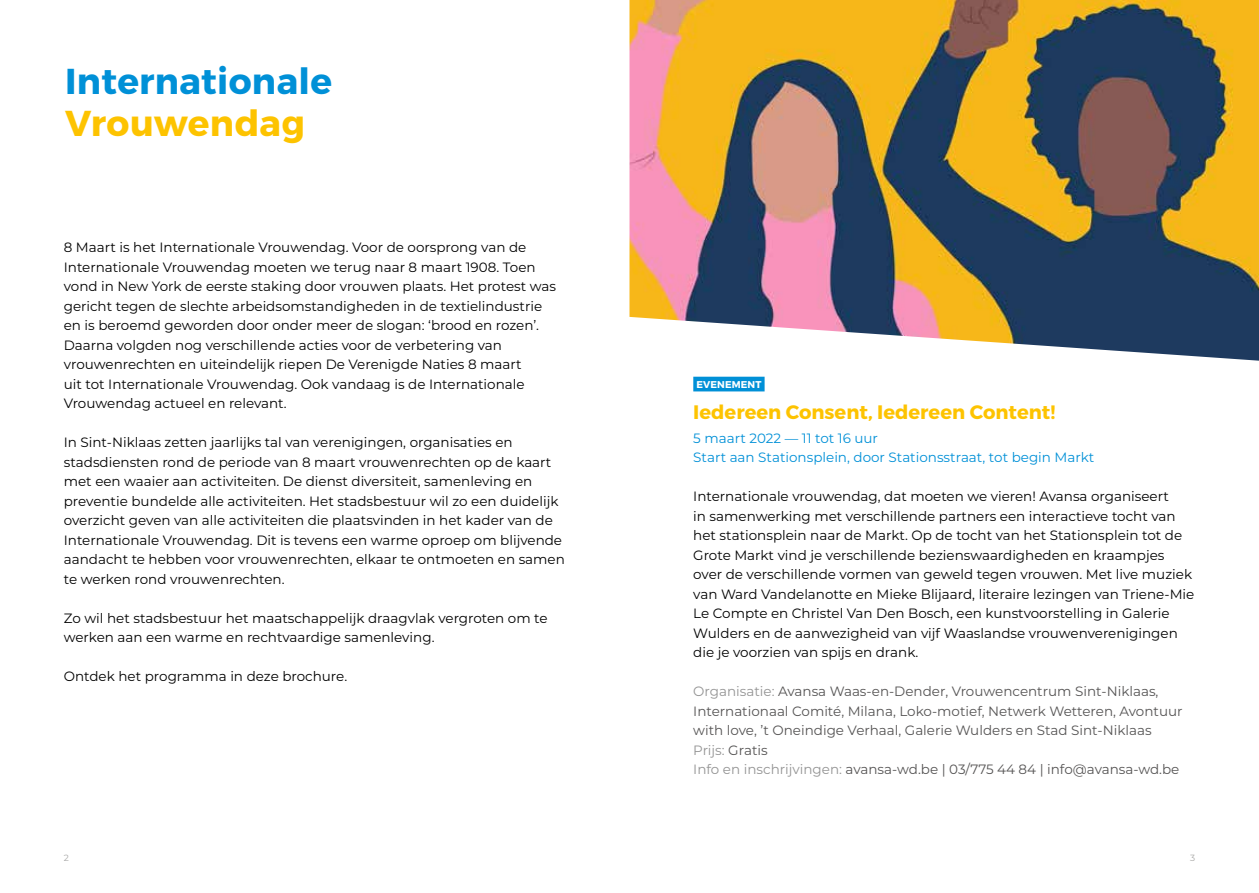
<style>
.page{position:relative;width:1259px;height:893px;background:#fff}
.page>*{position:absolute;margin:0;border:0;box-sizing:border-box;transform-origin:0 0}
.t1{font:700 36px "Montserrat";letter-spacing:.005em;color:#0090d7}
.t2{font:700 36px "Montserrat";letter-spacing:.01em;color:#fdc300}
.t3{font:700 19.5px "Montserrat";color:#fdc300}
.t4{font:13.5px/19.5px "Montserrat";color:#000}
.t5{font:13.5px/19.5px "Montserrat";color:#555454}
.t6{font:13.5px/19.5px "Montserrat";color:#0090d7}
.t7{font:700 9.9px "Montserrat";letter-spacing:.01em;color:#fff}
.t8{font:9px "Montserrat";color:#a8a8a7}
.s1{color:#949494}
</style>
<div class="page">
<div style="left:693px;top:377px;width:71px;height:14px;background:#0090d7"></div>
<img style="left:629px;top:0;width:630px;height:361px">
<h1 class="t1" style="left:65px;top:59px;width:268px">Internationale</h1>
<h1 class="t2" style="left:65px;top:101px;width:241px">Vrouwendag</h1>
<p class="t4" style="left:64px;top:237px;width:494px">8 Maart is het Internationale Vrouwendag. Voor de oorsprong van de Internationale Vrouwendag moeten we terug naar 8 maart 1908. Toen vond in New York de eerste staking door vrouwen plaats. Het protest was gericht tegen de slechte arbeidsomstandigheden in de textielindustrie en is beroemd geworden door onder meer de slogan: ‘brood en rozen’.<br>Daarna volgden nog verschillende acties voor de verbetering van vrouwenrechten en uiteindelijk riepen De Verenigde Naties 8 maart<br>uit tot Internationale Vrouwendag. Ook vandaag is de Internationale Vrouwendag actueel en relevant.</p>
<p class="t4" style="left:64px;top:432px;width:502px">In Sint-Niklaas zetten jaarlijks tal van verenigingen, organisaties en stadsdiensten rond de periode van 8 maart vrouwenrechten op de kaart met een waaier aan activiteiten. De dienst diversiteit, samenleving en preventie bundelde alle activiteiten. Het stadsbestuur wil zo een duidelijk overzicht geven van alle activiteiten die plaatsvinden in het kader van de Internationale Vrouwendag. Dit is tevens een warme oproep om blijvende aandacht te hebben voor vrouwenrechten, elkaar te ontmoeten en samen te werken rond vrouwenrechten.</p>
<p class="t4" style="left:64px;top:608px;width:485px">Zo wil het stadsbestuur het maatschappelijk draagvlak vergroten om te werken aan een warme en rechtvaardige samenleving.</p>
<p class="t4" style="left:64px;top:666px;width:285px">Ontdek het programma in deze brochure.</p>
<p class="t7" style="left:696px;top:378px;width:66px">EVENEMENT</p>
<h2 class="t3" style="left:693px;top:400px;width:363px">Iedereen Consent, Iedereen Content!</h2>
<p class="t6" style="left:693px;top:428px;width:402px">5 maart 2022 — 11 tot 16 uur<br>Start aan Stationsplein, door Stationsstraat, tot begin Markt</p>
<p class="t4" style="left:693px;top:486px;width:502px">Internationale vrouwendag, dat moeten we vieren! Avansa organiseert<br>in samenwerking met verschillende partners een interactieve tocht van het stationsplein naar de Markt. Op de tocht van het Stationsplein tot de Grote Markt vind je verschillende bezienswaardigheden en kraampjes over de verschillende vormen van geweld tegen vrouwen. Met live muziek van Ward Vandelanotte en Mieke Blijaard, literaire lezingen van Triene-Mie Le Compte en Christel Van Den Bosch, een kunstvoorstelling in Galerie Wulders en de aanwezigheid van vijf Waaslandse vrouwenverenigingen die je voorzien van spijs en drank.</p>
<p class="t5" style="left:693px;top:681px;width:491px"><span class="s1">Organisatie:</span> Avansa Waas-en-Dender, Vrouwencentrum Sint-Niklaas, Internationaal Comité, Milana, Loko-motief, Netwerk Wetteren, Avontuur with love, ’t Oneindige Verhaal, Galerie Wulders en Stad Sint-Niklaas <span class="s1">Prijs:</span> Gratis<br><span class="s1">Info en inschrijvingen:</span> avansa-wd.be | 03/775 44 84 | info@avansa-wd.be</p>
<p class="t8" style="left:64px;top:852px;width:7px">2</p>
<p class="t8" style="left:1190px;top:852px;width:7px">3</p>
</div>
